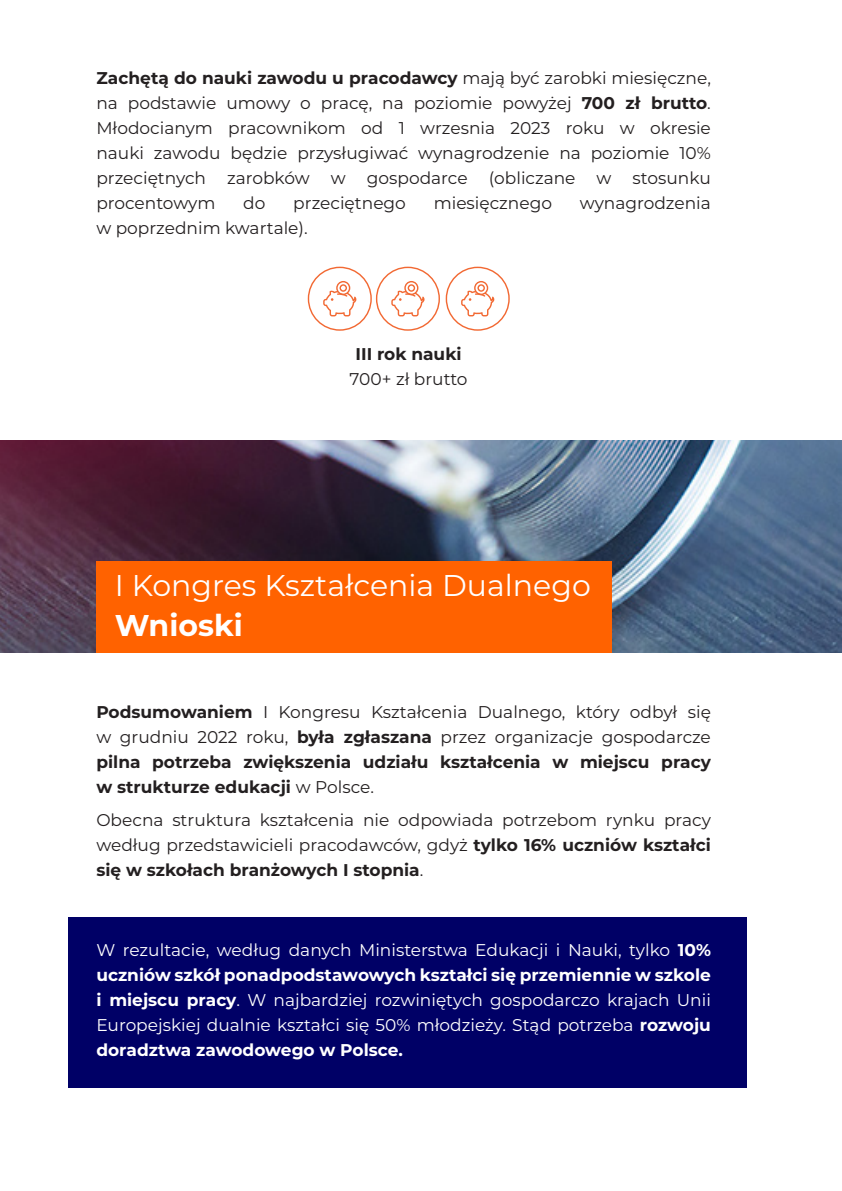
<style>
.page{position:relative;width:842px;height:1191px;background:#fff}
.page>*{position:absolute;margin:0;border:0;box-sizing:border-box;transform-origin:0 0}
.t1{font:30px "Montserrat";color:#fff}
.t2{font:700 30px "Montserrat";color:#fff}
.t3{font:17px/25px "Montserrat";color:#231f20;text-align:justify}
.t4{font:17px/25px "Montserrat";color:#fff;text-align:justify}
.t5{font:700 17px/25px "Montserrat";color:#231f20;text-align:justify}
.s1{font-weight:700}
.s2{font-weight:400}
</style>
<div class="page">
<div style="left:68px;top:917px;width:678px;height:170px;background:#006"></div>
<img style="left:0;top:440px;width:842px;height:213px">
<svg style="left:308px;top:267px;width:132px;height:64px"></svg>
<svg style="left:446px;top:267px;width:64px;height:64px"></svg>
<div style="left:96px;top:561px;width:516px;height:92px;background:#ff6200"></div>
<p class="t3" style="left:96px;top:65px;width:616px"><span class="s1">Zachętą do nauki zawodu u pracodawcy</span> mają być zarobki miesięczne, na podstawie umowy o pracę, na poziomie powyżej <span class="s1">700 zł brutto</span>.<br>Młodocianym pracownikom od 1 wrzesnia 2023 roku w okresie nauki zawodu będzie przysługiwać wynagrodzenie na poziomie 10% przeciętnych zarobków w gospodarce (obliczane w stosunku procentowym</p>
<p class="t3" style="left:243px;top:190px;width:24px">do</p>
<p class="t3" style="left:293px;top:190px;width:114px">przeciętnego</p>
<p class="t3" style="left:434px;top:190px;width:120px">miesięcznego</p>
<p class="t3" style="left:580px;top:190px;width:133px">wynagrodzenia</p>
<p class="t3" style="left:96px;top:215px;width:213px">w poprzednim kwartale).</p>
<p class="t5" style="left:355px;top:340px;width:108px">III rok nauki</p>
<p class="t3" style="left:349px;top:366px;width:120px">700+ zł brutto</p>
<p class="t1" style="left:115px;top:565px;width:477px">I Kongres Kształcenia Dualnego</p>
<p class="t2" style="left:115px;top:604px;width:129px">Wnioski</p>
<p class="t5" style="left:96px;top:698px;width:616px">Podsumowaniem <span class="s2">I Kongresu Kształcenia Dualnego, który odbył się w grudniu 2022 roku,</span> była zgłaszana <span class="s2">przez organizacje gospodarcze </span>pilna potrzeba zwiększenia udziału kształcenia w miejscu pracy w strukturze edukacji <span class="s2">w Polsce.</span></p>
<p class="t3" style="left:96px;top:806px;width:616px">Obecna struktura kształcenia nie odpowiada potrzebom rynku pracy według przedstawicieli pracodawców, gdyż <span class="s1">tylko 16% uczniów kształci się w szkołach branżowych I stopnia</span>.</p>
<p class="t4" style="left:96px;top:937px;width:616px">W rezultacie, według danych Ministerstwa Edukacji i Nauki, tylko <span class="s1">10% uczniów szkół ponadpodstawowych kształci się przemiennie w szkole i miejscu pracy</span>. W najbardziej rozwiniętych gospodarczo krajach Unii Europejskiej dualnie kształci się 50% młodzieży. Stąd potrzeba <span class="s1">rozwoju doradztwa zawodowego w Polsce.</span></p>
</div>
